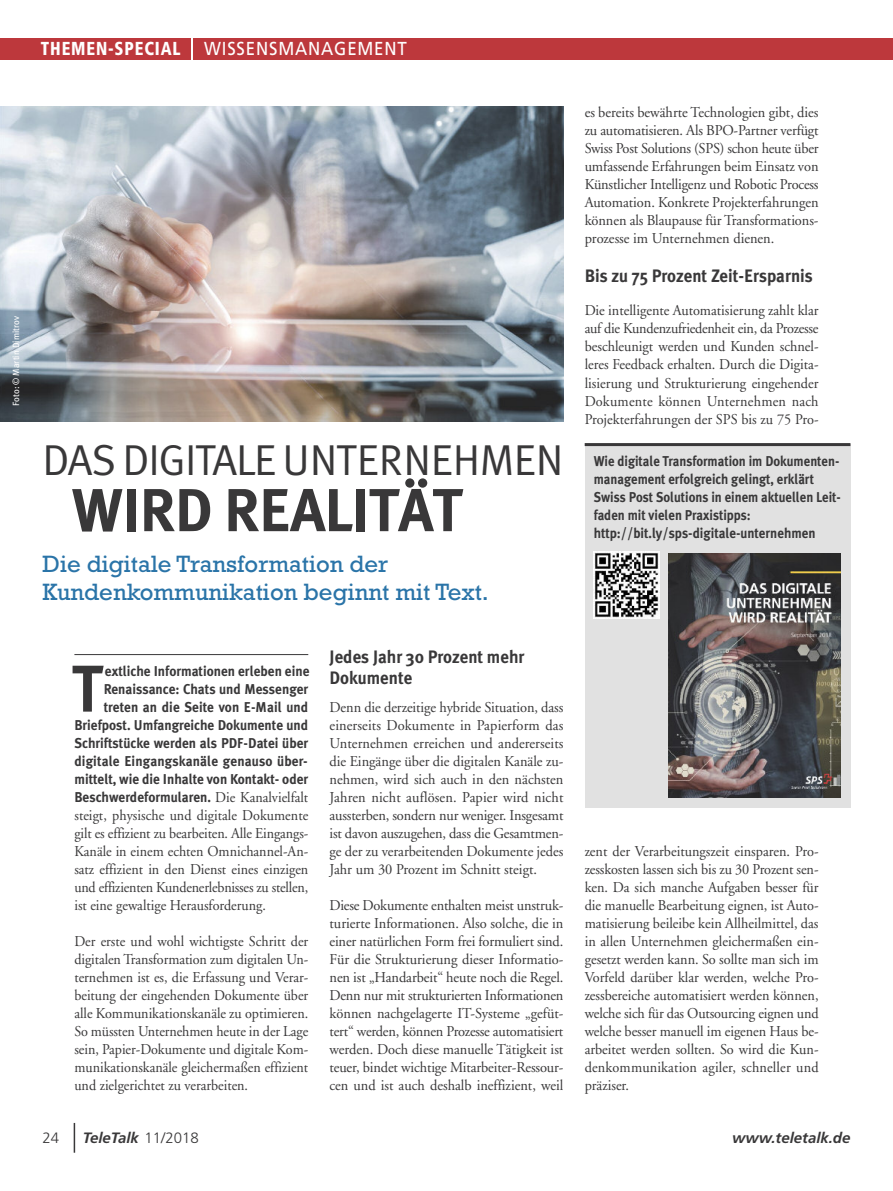
<style>
.page{position:relative;width:893px;height:1191px;background:#fff}
.page>*{position:absolute;margin:0;border:0;box-sizing:border-box;transform-origin:0 0}
.t1{font:700 66px "Meta Plus";color:#393839;scale:.94 1}
.t2{font:700 60.6px "Meta Plus";letter-spacing:-.025em;color:#393839}
.t3{font:43.2px "Meta Plus Normal";letter-spacing:-.015em;color:#393839}
.t4{font:24px/28.5px "Rockwell";color:#2a74a8}
.t5{font:18.75px "Frutiger";letter-spacing:.05em;color:#fff;scale:.9 1}
.t6{font:900 condensed 18.75px "Frutiger";letter-spacing:.05em;color:#fff;scale:.9 1}
.t7{font:700 18px/21px "Meta Plus";color:#393839;scale:.94 1}
.t8{font:15px/18px "Adobe Garamond";color:#393839;text-align:justify;scale:.96 1}
.t9{font:15px/18px "Adobe Garamond";color:#393839;text-align:justify;scale:.95 1}
.t10{font:15px/18px "Adobe Garamond";color:#393839;text-align:justify;scale:.94 1}
.t11{font:italic 700 15px "Frutiger";color:#393839}
.t12{font:300 15px "Frutiger";color:#393839}
.t13{font:700 14.25px/18px "Meta Plus";color:#393839;text-align:right;scale:.94 1}
.t14{font:700 14.25px/18px "Meta Plus";color:#393839;scale:.9 1}
.t15{font:9px "Meta Plus";color:#fff}
.s1{font-family:"Adobe Garamond";font-weight:400;font-size:15px}
.s2{font-weight:300;font-style:normal}
</style>
<div class="page">
<svg style="left:74px;top:1123px;width:1px;height:29px"></svg>
<div style="left:193px;top:38px;width:700px;height:22px;background:#bd383c"></div>
<div style="left:0;top:38px;width:190px;height:22px;background:#bd383c"></div>
<img style="left:0;top:106px;width:563px;height:316px">
<div style="left:585px;top:444px;width:265px;height:364px;background:#e1e1e1"></div>
<hr style="left:585px;top:443px;width:265px;height:3px;background:#393839">
<img style="left:668px;top:553px;width:173px;height:245px">
<img style="left:594px;top:552px;width:66px;height:66px">
<hr style="left:74px;top:654px;width:234px;height:1px;background:#393839">
<p class="t15" style="left:11px;top:406px;width:91px;rotate:-90deg">Foto: © Martin Dimitrov</p>
<p class="t6" style="left:41px;top:41px;width:157px">THEMEN-SPECIAL</p>
<p class="t5" style="left:204px;top:41px;width:227px">WISSENSMANAGEMENT</p>
<h3 class="t3" style="left:43px;top:435px;width:522px">DAS DIGITALE UNTERNEHMEN</h3>
<h2 class="t2" style="left:71px;top:475px;width:393px">WIRD REALITÄT</h2>
<h3 class="t4" style="left:43px;top:552px;width:448px">Die digitale Transformation der<br>Kundenkommunikation beginnt mit Text.</h3>
<p class="t13" style="left:74px;top:661px;width:252px">extliche Informationen erleben eine Renaissance: Chats und Messenger treten an die Seite von E-Mail und Briefpost. Umfangreiche Dokumente und Schriftstücke werden als PDF-Datei über digitale Eingangskanäle genauso über&shy;mittelt, wie die Inhalte von Kontakt- oder Beschwerdeformularen. <span class="s1">Die Kanalvielfalt</span></p>
<p class="t10" style="left:74px;top:807px;width:250px">steigt, physische und digitale Dokumente gilt es effizient zu bearbeiten. Alle Eingangs-Kanäle in einem echten Omnichannel-An&shy;satz effizient in den Dienst eines einzigen und effizienten Kundenerlebnisses zu stellen, ist eine gewaltige Herausforderung.</p>
<p class="t10" style="left:74px;top:933px;width:250px">Der erste und wohl wichtigste Schritt der digitalen Transformation zum digitalen Un&shy;ternehmen ist es, die Erfassung und Verar&shy;beitung der eingehenden Dokumente über alle Kommunikationskanäle zu optimieren.<br>So müssten Unternehmen heute in der Lage sein, Papier-Dokumente und digitale Kom&shy;munikationskanäle gleichermaßen effizient und zielgerichtet zu verarbeiten.</p>
<h1 class="t1" style="left:72px;top:650px;width:36px">T</h1>
<p class="t7" style="left:330px;top:646px;width:209px">Jedes Jahr 30 Prozent mehr<br>Dokumente</p>
<p class="t8" style="left:330px;top:699px;width:245px">Denn die derzeitige hybride Situation, dass einerseits Dokumente in Papierform das Unternehmen erreichen und andererseits die Eingänge über die digitalen Kanäle zu&shy;nehmen, wird sich auch in den nächsten Jahren nicht auflösen. Papier wird nicht aussterben, sondern nur weniger. Insgesamt ist davon auszugehen, dass die Gesamtmen&shy;ge der zu verarbeitenden Dokumente jedes Jahr um 30 Prozent im Schnitt steigt.</p>
<p class="t8" style="left:329px;top:897px;width:245px">Diese Dokumente enthalten meist unstruk&shy;turierte Informationen. Also solche, die in einer natürlichen Form frei formuliert sind.<br>Für die Strukturierung dieser Informatio&shy;nen ist „Handarbeit“ heute noch die Regel.<br>Denn nur mit strukturierten Informationen können nachgelagerte IT-Systeme „gefüt&shy;tert“ werden, können Prozesse automatisiert werden. Doch diese manuelle Tätigkeit ist teuer, bindet wichtige Mitarbeiter-Ressour&shy;cen und ist auch deshalb ineffizient, weil</p>
<p class="t8" style="left:585px;top:105px;width:245px">es bereits bewährte Technologien gibt, dies zu automatisieren. Als BPO-Partner verfügt Swiss Post Solutions (SPS) schon heute über umfassende Erfahrungen beim Einsatz von Künstlicher Intelligenz und Robotic Process Automation. Konkrete Projekterfahrungen können als Blaupause für Transformations&shy;prozesse im Unternehmen dienen.</p>
<p class="t7" style="left:585px;top:265px;width:244px">Bis zu 75 Prozent Zeit-Ersparnis</p>
<p class="t9" style="left:585px;top:303px;width:248px">Die intelligente Automatisierung zahlt klar auf die Kundenzufriedenheit ein, da Prozesse beschleunigt werden und Kunden schnel&shy;leres Feedback erhalten. Durch die Digita&shy;lisierung und Strukturierung eingehender Dokumente können Unternehmen nach Projekterfahrungen der SPS bis zu 75 Pro-</p>
<p class="t14" style="left:594px;top:452px;width:276px">Wie digitale Transformation im Dokumenten&shy;management erfolgreich gelingt, erklärt Swiss Post Solutions in einem aktuellen Leit&shy;faden mit vielen Praxistipps: http://bit.ly/sps-digitale-unternehmen</p>
<p class="t9" style="left:585px;top:843px;width:248px">zent der Verarbeitungszeit einsparen. Pro&shy;zesskosten lassen sich bis zu 30 Prozent sen&shy;ken. Da sich manche Aufgaben besser für die manuelle Bearbeitung eignen, ist Auto&shy;matisierung beileibe kein Allheilmittel, das in allen Unternehmen gleichermaßen ein&shy;gesetzt werden kann. So sollte man sich im Vorfeld darüber klar werden, welche Pro&shy;zessbereiche automatisiert werden können, welche sich für das Outsourcing eignen und welche besser manuell im eigenen Haus be&shy;arbeitet werden sollten. So wird die Kun&shy;denkommunikation agiler, schneller und präziser.</p>
<p class="t12" style="left:43px;top:1131px;width:18px">24</p>
<p class="t11" style="left:83px;top:1131px;width:117px">TeleTalk <span class="s2">11/2018</span></p>
<p class="t11" style="left:732px;top:1131px;width:120px">www.teletalk.de</p>
</div>
